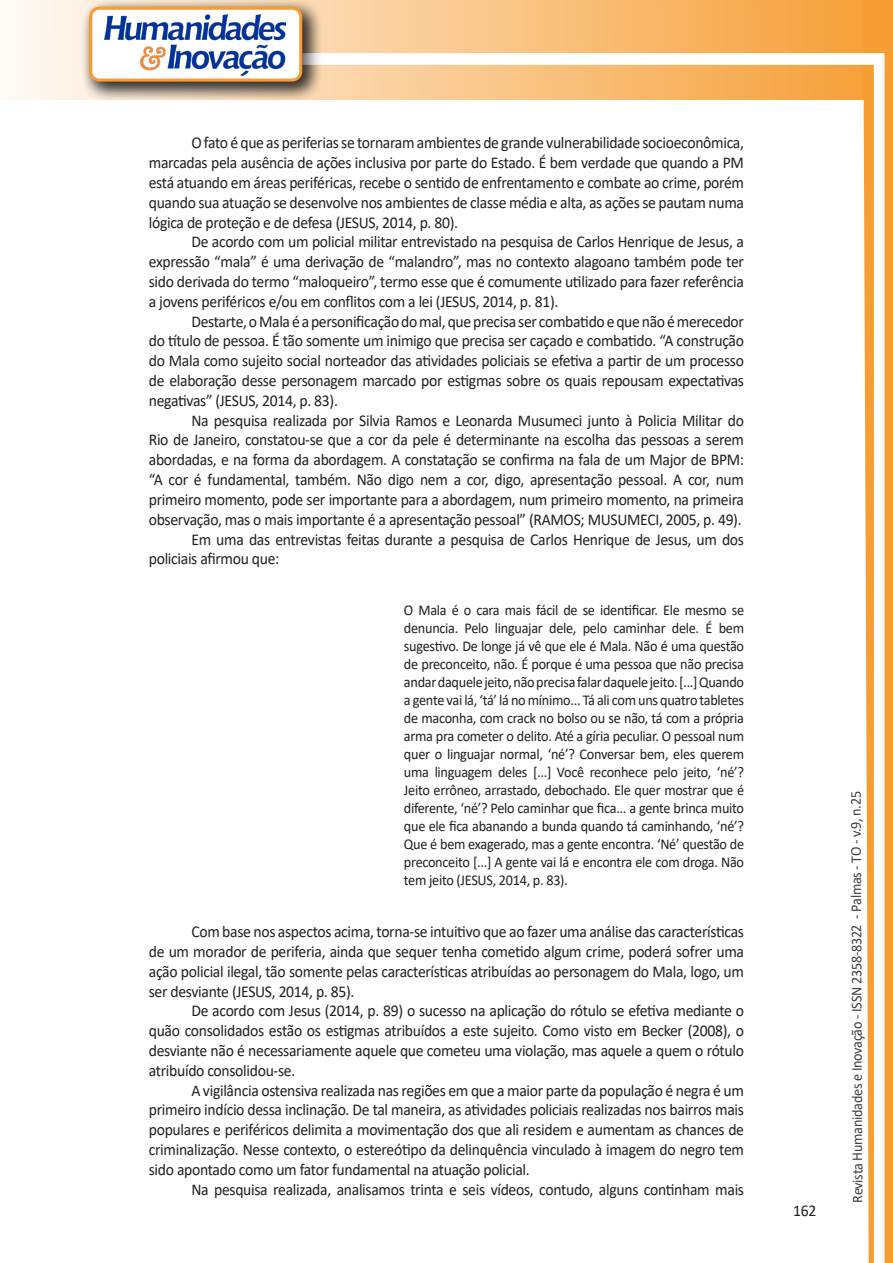
<style>
.page{position:relative;width:893px;height:1263px;background:#fff}
.page>*{position:absolute;margin:0;border:0;box-sizing:border-box;transform-origin:0 0}
.texto{font:16.5px/19.8px "Calibri";letter-spacing:-.02em;color:#231f20;text-align:justify;scale:.95 1}
.citacao{font:15px/18px "Calibri";letter-spacing:-.02em;color:#231f20;text-align:justify;scale:.95 1}
.t1{font:15px "Calibri";letter-spacing:-.025em;color:#3e3e3f;scale:.95 1}
</style>
<div class="page">
<svg style="left:5px;top:0;width:858px;height:100px;background:#f9c484"></svg>
<div style="left:302px;top:53px;width:582px;height:12px;background:#fff;border:2px solid #fff"></div>
<svg style="left:863px;top:0;width:30px;height:1263px"></svg>
<div style="left:81px;top:0;width:241px;height:102px;background:#231f20;opacity:.75"></div>
<svg style="left:91px;top:8px;width:210px;height:72px"></svg>
<div style="left:89px;top:7px;width:213px;height:75px;border:3px solid #f69e34;border-radius:9px"></div>
<p class="texto" style="left:149px;top:133px;width:628px;text-indent:43px">O fato é que as periferias se tornaram ambientes de grande vulnerabilidade socioeconômica, marcadas pela ausência de ações inclusiva por parte do Estado. É bem verdade que quando a PM está atuando em áreas periféricas, recebe o sentido de enfrentamento e combate ao crime, porém quando sua atuação se desenvolve nos ambientes de classe média e alta, as ações se pautam numa lógica de proteção e de defesa (JESUS, 2014, p. 80).</p>
<p class="texto" style="left:149px;top:232px;width:628px;text-indent:43px">De acordo com um policial militar entrevistado na pesquisa de Carlos Henrique de Jesus, a expressão “mala” é uma derivação de “malandro”, mas no contexto alagoano também pode ter sido derivada do termo “maloqueiro”, termo esse que é comumente utilizado para fazer referência a jovens periféricos e/ou em conflitos com a lei (JESUS, 2014, p. 81).</p>
<p class="texto" style="left:149px;top:311px;width:628px;text-indent:43px">Destarte, o Mala é a personificação do mal, que precisa ser combatido e que não é merecedor do título de pessoa. É tão somente um inimigo que precisa ser caçado e combatido. “A construção do Mala como sujeito social norteador das atividades policiais se efetiva a partir de um processo de elaboração desse personagem marcado por estigmas sobre os quais repousam expectativas negativas” (JESUS, 2014, p. 83).</p>
<p class="texto" style="left:149px;top:410px;width:628px;text-indent:43px">Na pesquisa realizada por Silvia Ramos e Leonarda Musumeci junto à Policia Militar do Rio de Janeiro, constatou-se que a cor da pele é determinante na escolha das pessoas a serem abordadas, e na forma da abordagem. A constatação se confirma na fala de um Major de BPM: “A cor é fundamental, também. Não digo nem a cor, digo, apresentação pessoal. A cor, num primeiro momento, pode ser importante para a abordagem, num primeiro momento, na primeira observação, mas o mais importante é a apresentação pessoal” (RAMOS; MUSUMECI, 2005, p. 49).</p>
<p class="texto" style="left:149px;top:529px;width:628px;text-indent:43px">Em uma das entrevistas feitas durante a pesquisa de Carlos Henrique de Jesus, um dos policiais afirmou que:</p>
<p class="citacao" style="left:404px;top:600px;width:360px">O Mala é o cara mais fácil de se identificar. Ele mesmo se denuncia. Pelo linguajar dele, pelo caminhar dele. É bem sugestivo. De longe já vê que ele é Mala. Não é uma questão de preconceito, não. É porque é uma pessoa que não precisa andar daquele jeito, não precisa falar daquele jeito. [...] Quando a gente vai lá, ‘tá’ lá no mínimo... Tá ali com uns quatro tabletes de maconha, com crack no bolso ou se não, tá com a própria arma pra cometer o delito. Até a gíria peculiar. O pessoal num quer o linguajar normal, ‘né’? Conversar bem, eles querem uma linguagem deles [...] Você reconhece pelo jeito, ‘né’?<br>Jeito errôneo, arrastado, debochado. Ele quer mostrar que é diferente, ‘né’? Pelo caminhar que fica... a gente brinca muito que ele fica abanando a bunda quando tá caminhando, ‘né’?<br>Que é bem exagerado, mas a gente encontra. ‘Né’ questão de preconceito [...] A gente vai lá e encontra ele com droga. Não tem jeito (JESUS, 2014, p. 83).</p>
<p class="texto" style="left:149px;top:921px;width:628px;text-indent:43px">Com base nos aspectos acima, torna-se intuitivo que ao fazer uma análise das características de um morador de periferia, ainda que sequer tenha cometido algum crime, poderá sofrer uma ação policial ilegal, tão somente pelas características atribuídas ao personagem do Mala, logo, um ser desviante (JESUS, 2014, p. 85).</p>
<p class="texto" style="left:149px;top:1001px;width:628px;text-indent:43px">De acordo com Jesus (2014, p. 89) o sucesso na aplicação do rótulo se efetiva mediante o quão consolidados estão os estigmas atribuídos a este sujeito. Como visto em Becker (2008), o desviante não é necessariamente aquele que cometeu uma violação, mas aquele a quem o rótulo atribuído consolidou-se.</p>
<p class="texto" style="left:149px;top:1080px;width:628px;text-indent:43px">A vigilância ostensiva realizada nas regiões em que a maior parte da população é negra é um primeiro indício dessa inclinação. De tal maneira, as atividades policiais realizadas nos bairros mais populares e periféricos delimita a movimentação dos que ali residem e aumentam as chances de criminalização. Nesse contexto, o estereótipo da delinquência vinculado à imagem do negro tem sido apontado como um fator fundamental na atuação policial.</p>
<p class="texto" style="left:191px;top:1179px;width:583px">Na pesquisa realizada, analisamos trinta e seis vídeos, contudo, alguns continham mais</p>
<p class="texto" style="left:793px;top:1200px;width:26px">162</p>
<p class="t1" style="left:846px;top:1203px;width:435px;rotate:-90deg">Revista Humanidades e Inovação - ISSN 2358-8322 - Palmas - TO - v.9, n.25</p>
</div>
